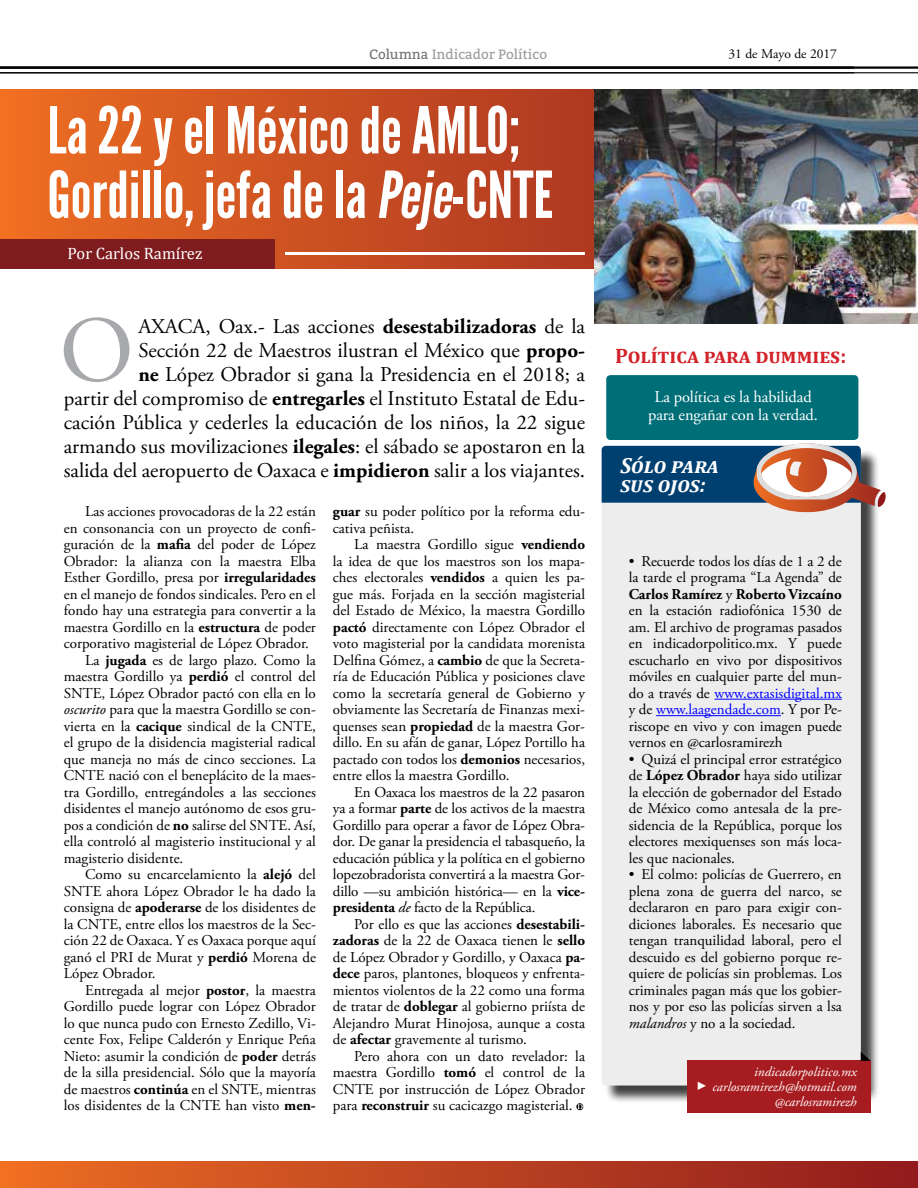
<style>
.page{position:relative;width:918px;height:1188px;background:#fff}
.page>*{position:absolute;margin:0;border:0;box-sizing:border-box;transform-origin:0 0}
.t1{font:93.45px "Adobe Garamond Pro";color:#a7a9ac}
.t2{font:64.5px/64.5px "League Gothic";color:#fff}
.t3{font:italic 700 21.9px/19.5px "Cambria";color:#fff}
.t4{font:21px/24px "Adobe Garamond Pro";color:#000;text-align:right}
.t5{font:700 21px "Cambria";color:#d2232a}
.t6{font:16.5px/18px "Adobe Garamond Pro";letter-spacing:-.01em;color:#fff;text-align:center}
.t7{font:16.5px "Cambria";color:#fff}
.t8{font:15px/16.5px "Adobe Garamond Pro";color:#000;text-align:justify}
.t9{font:italic 13.5px/15px "Adobe Garamond Pro";color:#fff;text-align:right}
.t10{font:13.5px "Bitter";color:#999b9e}
.t11{font:13.5px "Adobe Garamond Pro";color:#000}
.s1{color:#717275}
.s2{font-weight:700}
.s3{font-style:italic}
.s4{color:#00f}
</style>
<div class="page">
<hr style="left:0;top:66px;width:918px;height:3px;background:#000">
<hr style="left:0;top:72px;width:918px;height:1px;background:#000">
<svg style="left:576px;top:1103px;width:7px;height:7px"></svg>
<svg style="left:578px;top:1104px;width:5px;height:5px"></svg>
<div style="left:606px;top:375px;width:252px;height:65px;background:#006e77;border-radius:4px"></div>
<div style="left:604px;top:450px;width:276px;height:654px;background:#000;opacity:.75"></div>
<div style="left:602px;top:447px;width:259px;height:639px;background:#ededee;border-radius:4px"></div>
<svg style="left:602px;top:443px;width:284px;height:69px"></svg>
<div style="left:687px;top:1061px;width:184px;height:52px;background:#a71c20"></div>
<svg style="left:698px;top:1082px;width:8px;height:8px"></svg>
<svg style="left:861px;top:1052px;width:10px;height:9px"></svg>
<hr style="left:714px;top:699px;width:128px;height:1px;background:#00f">
<hr style="left:656px;top:715px;width:125px;height:1px;background:#00f">
<svg style="left:0;top:90px;width:594px;height:179px;background:#cc5222"></svg>
<div style="left:0;top:239px;width:274px;height:29px;background:#7e1c20"></div>
<img style="left:594px;top:90px;width:324px;height:234px">
<hr style="left:286px;top:252px;width:299px;height:2px;background:#fff">
<div style="left:0;top:1161px;width:918px;height:27px;background:linear-gradient(to right,#ed6e23,#8f1b1d)"></div>
<p class="t10" style="left:369px;top:45px;width:179px"><span class="s1">Columna</span> Indicador Político</p>
<p class="t11" style="left:729px;top:46px;width:110px">31 de Mayo de 2017</p>
<h2 class="t2" style="left:48px;top:99px;width:507px">La 22 y el México de AMLO;<br>Gordillo, jefa de la Peje-CNTE</h2>
<p class="t7" style="left:68px;top:244px;width:136px">Por Carlos Ramírez</p>
<h1 class="t1" style="left:59px;top:295px;width:76px">O</h1>
<p class="t4" style="left:64px;top:315px;width:523px">AXACA, Oax.- Las acciones <span class="s2">desestabilizadoras</span> de la<br>Sección 22 de Maestros ilustran el México que <span class="s2">propo-<br>ne</span> López Obrador si gana la Presidencia en el 2018; a<br>partir del compromiso de <span class="s2">entregarles</span> el Instituto Estatal de Edu&shy;cación Pública y cederles la educación de los niños, la 22 sigue armando sus movilizaciones <span class="s2">ilegales</span>: el sábado se apostaron en la salida del aeropuerto de Oaxaca e <span class="s2">impidieron</span> salir a los viajantes.</p>
<p class="t8" style="left:85px;top:504px;width:232px">Las acciones provocadoras de la 22 están</p>
<p class="t8" style="left:64px;top:520px;width:254px">en consonancia con un proyecto de confi-</p>
<p class="t8" style="left:64px;top:537px;width:254px">guración de la <span class="s2">mafia</span> del poder de López</p>
<p class="t8" style="left:64px;top:553px;width:254px">Obrador: la alianza con la maestra Elba</p>
<p class="t8" style="left:64px;top:570px;width:254px">Esther Gordillo, presa por <span class="s2">irregularidades</span></p>
<p class="t8" style="left:64px;top:586px;width:254px">en el manejo de fondos sindicales. Pero en el</p>
<p class="t8" style="left:64px;top:603px;width:254px">fondo hay una estrategia para convertir a la</p>
<p class="t8" style="left:64px;top:619px;width:254px">maestra Gordillo en la <span class="s2">estructura</span> de poder</p>
<p class="t8" style="left:64px;top:636px;width:247px">corporativo magisterial de López Obrador.</p>
<p class="t8" style="left:85px;top:652px;width:232px">La <span class="s2">jugada</span> es de largo plazo. Como la</p>
<p class="t8" style="left:64px;top:669px;width:254px">maestra Gordillo ya <span class="s2">perdió</span> el control del</p>
<p class="t8" style="left:64px;top:685px;width:254px">SNTE, López Obrador pactó con ella en lo</p>
<p class="t8" style="left:64px;top:702px;width:254px"><span class="s3">oscurito</span> para que la maestra Gordillo se con-</p>
<p class="t8" style="left:64px;top:718px;width:254px">vierta en la <span class="s2">cacique</span> sindical de la CNTE,</p>
<p class="t8" style="left:64px;top:735px;width:254px">el grupo de la disidencia magisterial radical</p>
<p class="t8" style="left:64px;top:751px;width:254px">que maneja no más de cinco secciones. La</p>
<p class="t8" style="left:64px;top:768px;width:254px">CNTE nació con el beneplácito de la maes-</p>
<p class="t8" style="left:64px;top:784px;width:254px">tra Gordillo, entregándoles a las secciones</p>
<p class="t8" style="left:64px;top:801px;width:254px">disidentes el manejo autónomo de esos gru-</p>
<p class="t8" style="left:64px;top:817px;width:254px">pos a condición de <span class="s2">no</span> salirse del SNTE. Así,</p>
<p class="t8" style="left:64px;top:834px;width:254px">ella controló al magisterio institucional y al</p>
<p class="t8" style="left:64px;top:850px;width:121px">magisterio disidente.</p>
<p class="t8" style="left:85px;top:867px;width:232px">Como su encarcelamiento la <span class="s2">alejó</span> del</p>
<p class="t8" style="left:64px;top:883px;width:254px">SNTE ahora López Obrador le ha dado la</p>
<p class="t8" style="left:64px;top:900px;width:254px">consigna de <span class="s2">apoderarse</span> de los disidentes de</p>
<p class="t8" style="left:64px;top:916px;width:254px">la CNTE, entre ellos los maestros de la Sec-</p>
<p class="t8" style="left:64px;top:933px;width:254px">ción 22 de Oaxaca. Y es Oaxaca porque aquí</p>
<p class="t8" style="left:64px;top:949px;width:254px">ganó el PRI de Murat y <span class="s2">perdió</span> Morena de</p>
<p class="t8" style="left:64px;top:966px;width:93px">López Obrador.</p>
<p class="t8" style="left:85px;top:982px;width:232px">Entregada al mejor <span class="s2">postor</span>, la maestra</p>
<p class="t8" style="left:64px;top:999px;width:254px">Gordillo puede lograr con López Obrador</p>
<p class="t8" style="left:64px;top:1015px;width:254px">lo que nunca pudo con Ernesto Zedillo, Vi-</p>
<p class="t8" style="left:64px;top:1032px;width:254px">cente Fox, Felipe Calderón y Enrique Peña</p>
<p class="t8" style="left:64px;top:1048px;width:254px">Nieto: asumir la condición de <span class="s2">poder</span> detrás</p>
<p class="t8" style="left:64px;top:1065px;width:254px">de la silla presidencial. Sólo que la mayoría</p>
<p class="t8" style="left:64px;top:1081px;width:254px">de maestros <span class="s2">continúa</span> en el SNTE, mientras</p>
<p class="t8" style="left:64px;top:1098px;width:254px">los disidentes de la CNTE han visto <span class="s2">men-</span></p>
<p class="t8" style="left:333px;top:504px;width:254px"><span class="s2">guar</span> su poder político por la reforma edu&shy;cativa peñista.</p>
<p class="t8" style="left:333px;top:537px;width:254px;text-indent:21px">La maestra Gordillo sigue <span class="s2">vendiendo </span>la idea de que los maestros son los mapa&shy;ches electorales <span class="s2">vendidos</span> a quien les pa&shy;gue más. Forjada en la sección magisterial del Estado de México, la maestra Gordillo <span class="s2">pactó</span> directamente con López Obrador el voto magisterial por la candidata morenista Delfina Gómez, a <span class="s2">cambio</span> de que la Secreta&shy;ría de Educación Pública y posiciones clave como la secretaría general de Gobierno y obviamente las Secretaría de Finanzas mexi&shy;quenses sean <span class="s2">propiedad</span> de la maestra Gor&shy;dillo. En su afán de ganar, López Portillo ha pactado con todos los <span class="s2">demonios</span> necesarios, entre ellos la maestra Gordillo.</p>
<p class="t8" style="left:333px;top:784px;width:254px;text-indent:21px">En Oaxaca los maestros de la 22 pasaron ya a formar <span class="s2">parte</span> de los activos de la maestra Gordillo para operar a favor de López Obra&shy;dor. De ganar la presidencia el tabasqueño, la educación pública y la política en el gobierno lopezobradorista convertirá a la maestra Gor&shy;dillo —su ambición histórica— en la <span class="s2">vice&shy;presidenta</span> <span class="s3">de</span> facto de la República.</p>
<p class="t8" style="left:333px;top:916px;width:254px;text-indent:21px">Por ello es que las acciones <span class="s2">desestabili&shy;zadoras</span> de la 22 de Oaxaca tienen le <span class="s2">sello </span>de López Obrador y Gordillo, y Oaxaca <span class="s2">pa&shy;dece</span> paros, plantones, bloqueos y enfrenta&shy;mientos violentos de la 22 como una forma de tratar de <span class="s2">doblegar</span> al gobierno priísta de Alejandro Murat Hinojosa, aunque a costa de <span class="s2">afectar</span> gravemente al turismo.</p>
<p class="t8" style="left:333px;top:1048px;width:254px;text-indent:21px">Pero ahora con un dato revelador: la maestra Gordillo <span class="s2">tomó</span> el control de la CNTE por instrucción de López Obrador para <span class="s2">reconstruir</span> su cacicazgo magisterial.</p>
<h3 class="t5" style="left:615px;top:341px;width:233px">Política para dummies:</h3>
<p class="t6" style="left:648px;top:388px;width:171px">La política es la habilidad para engañar con la verdad.</p>
<h3 class="t3" style="left:620px;top:455px;width:100px">Sólo para sus ojos:</h3>
<p class="t8" style="left:629px;top:553px;width:215px">• Recuerde todos los días de 1 a 2 de la tarde el programa “La Agenda” de <span class="s2">Carlos Ramírez</span> y <span class="s2">Roberto Vizcaíno </span>en la estación radiofónica 1530 de am. El archivo de programas pasados en indicadorpolitico.mx. Y puede escucharlo en vivo por dispositivos móviles en cualquier parte del mun&shy;do a través de <span class="s4">www.extasisdigital.mx </span>y de <span class="s4">www.laagendade.com</span>. Y por Pe&shy;riscope en vivo y con imagen puede vernos en @carlosramirezh</p>
<p class="t8" style="left:629px;top:751px;width:215px">• Quizá el principal error estratégico de <span class="s2">López Obrador</span> haya sido utilizar la elección de gobernador del Estado de México como antesala de la pre&shy;sidencia de la República, porque los electores mexiquenses son más loca&shy;les que nacionales.</p>
<p class="t8" style="left:629px;top:867px;width:215px">• El colmo: policías de Guerrero, en plena zona de guerra del narco, se declararon en paro para exigir con&shy;diciones laborales. Es necesario que tengan tranquilidad laboral, pero el descuido es del gobierno porque re&shy;quiere de policías sin problemas. Los criminales pagan más que los gobier&shy;nos y por eso las policías sirven a lsa <span class="s3">malandros</span> y no a la sociedad.</p>
<p class="t9" style="left:712px;top:1064px;width:146px">indicadorpolitico.mx carlosramirezh@hotmail.com @carlosramirezh</p>
</div>
